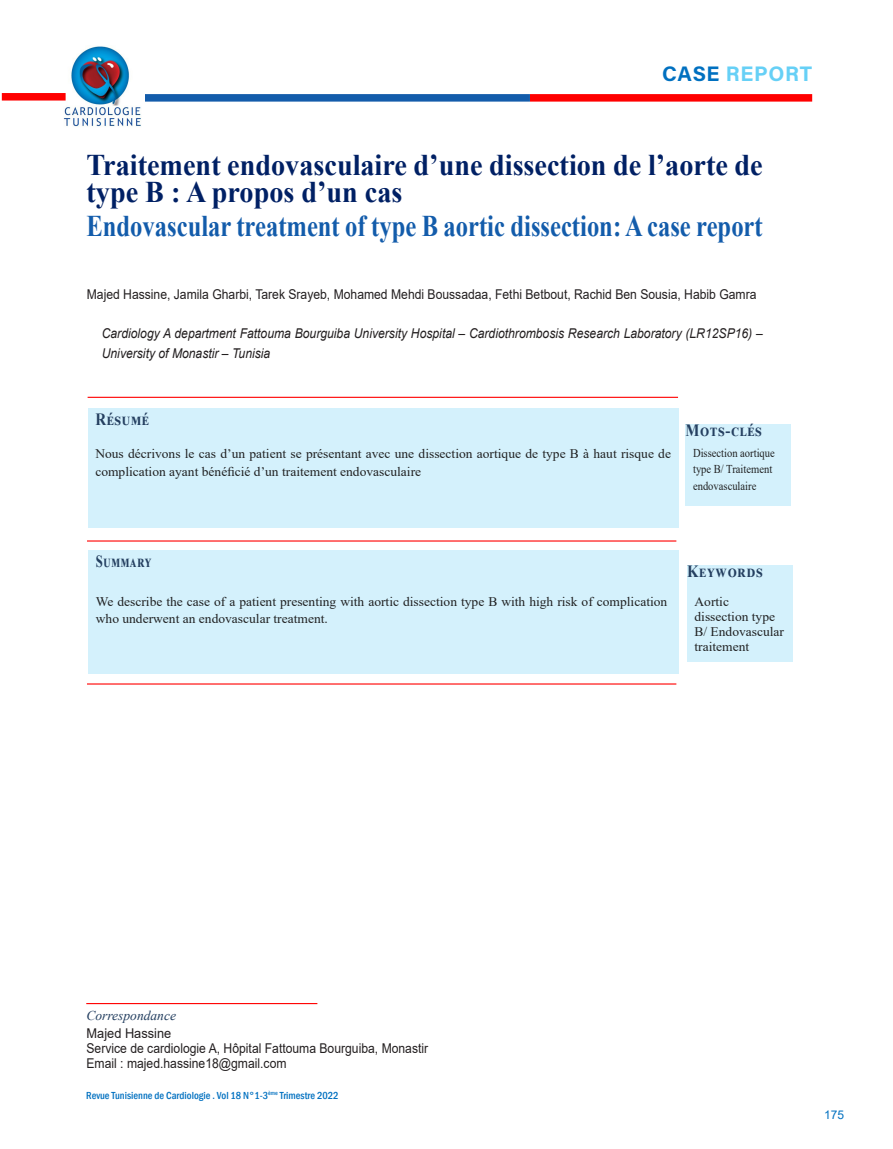
<style>
.page{position:relative;width:893px;height:1149px;background:#fff}
.page>*{position:absolute;margin:0;border:0;box-sizing:border-box;transform-origin:0 0}
.t1{font:700 30px/27px "Times New Roman";color:#002064;scale:.94 1}
.t2{font:700 30px "Times New Roman";color:#135cab;scale:.82 1}
.t3{font:21px "Acumin Variable Concept";letter-spacing:.065em;color:#66d0f6}
.t4{font:700 17.1px "Times New Roman";letter-spacing:.05em;color:#243f60;scale:.87 1}
.t5{font:700 17.1px "Times New Roman";letter-spacing:.05em;color:#243f60;scale:.74 1}
.t6{font:13.5px "Arial";color:#231f20;scale:.9 1}
.t7{font:italic 13.5px/19.5px "Arial";color:#231f20;scale:.9 1}
.t8{font:italic 13.5px "Times New Roman";color:#243f60}
.t9{font:13.5px "Arial";color:#231f20;scale:.95 1}
.t10{font:13.05px/15px "Times New Roman";color:#202122}
.t11{font:12px/16.5px "Times New Roman";color:#202122;scale:.88 1}
.t12{font:12px "Arial";color:#0070c0}
.t13{font:500 condensed 10.5px "Franklin Gothic";color:#0070c0}
.s1{color:#0070c0}
</style>
<div class="page">
<div style="left:530px;top:94px;width:282px;height:8px;background:#f00"></div>
<div style="left:134px;top:94px;width:396px;height:8px;background:#135cab"></div>
<hr style="left:86px;top:1002px;width:231px;height:1px;background:#f00">
<img style="left:55px;top:46px;width:89px;height:81px">
<div style="left:2px;top:93px;width:64px;height:7px;background:#f00"></div>
<hr style="left:88px;top:396px;width:590px;height:2px;background:#f00">
<hr style="left:87px;top:540px;width:589px;height:1px;background:#f00">
<div style="left:687px;top:565px;width:105px;height:96px;background:#d4f1fc"></div>
<div style="left:88px;top:550px;width:591px;height:123px;background:#d4f1fc"></div>
<div style="left:88px;top:408px;width:590px;height:120px;background:#d4f1fc"></div>
<div style="left:686px;top:424px;width:104px;height:81px;background:#d4f1fc"></div>
<hr style="left:87px;top:683px;width:589px;height:1px;background:#f00">
<p class="t3" style="left:662px;top:59px;width:150px"><span class="s1">CASE</span> REPORT</p>
<p class="t1" style="left:87px;top:150px;width:721px">Traitement endovasculaire d’une dissection de l’aorte de type B : A propos d’un cas</p>
<p class="t2" style="left:87px;top:205px;width:826px">Endovascular treatment of type B aortic dissection: A case report</p>
<p class="t6" style="left:87px;top:285px;width:746px">Majed Hassine, Jamila Gharbi, Tarek Srayeb, Mohamed Mehdi Boussadaa, Fethi Betbout, Rachid Ben Sousia, Habib Gamra</p>
<p class="t7" style="left:102px;top:324px;width:736px">Cardiology A department Fattouma Bourguiba University Hospital – Cardiothrombosis Research Laboratory (LR12SP16) –<br>University of Monastir – Tunisia</p>
<p class="t4" style="left:95px;top:406px;width:63px">Résumé</p>
<p class="t10" style="left:95px;top:444px;width:577px;line-height:18px">Nous décrivons le cas d’un patient se présentant avec une dissection aortique de type B à haut risque de complication ayant bénéficié d’un traitement endovasculaire</p>
<p class="t4" style="left:686px;top:417px;width:89px">Mots-clés</p>
<p class="t11" style="left:693px;top:444px;width:94px">Dissection aortique type B/ Traitement endovasculaire</p>
<p class="t5" style="left:96px;top:549px;width:77px">Summary</p>
<p class="t10" style="left:96px;top:593px;width:573px;line-height:16.5px">We describe the case of a patient presenting with aortic dissection type B with high risk of complication who underwent an endovascular treatment.</p>
<p class="t4" style="left:687px;top:558px;width:89px">Keywords</p>
<p class="t10" style="left:694px;top:593px;width:91px">Aortic dissection type<br>B/ Endovascular traitement</p>
<p class="t8" style="left:87px;top:1005px;width:91px">Correspondance</p>
<p class="t9" style="left:87px;top:1023px;width:91px">Majed Hassine</p>
<p class="t6" style="left:87px;top:1038px;width:381px">Service de cardiologie A, Hôpital Fattouma Bourguiba, Monastir</p>
<p class="t6" style="left:87px;top:1053px;width:224px">Email : majed.hassine18@gmail.com</p>
<p class="t13" style="left:86px;top:1088px;width:254px">Revue Tunisienne de Cardiologie . Vol 18 N°1-3<sup>ème</sup> Trimestre 2022</p>
<p class="t12" style="left:824px;top:1106px;width:22px">175</p>
</div>
